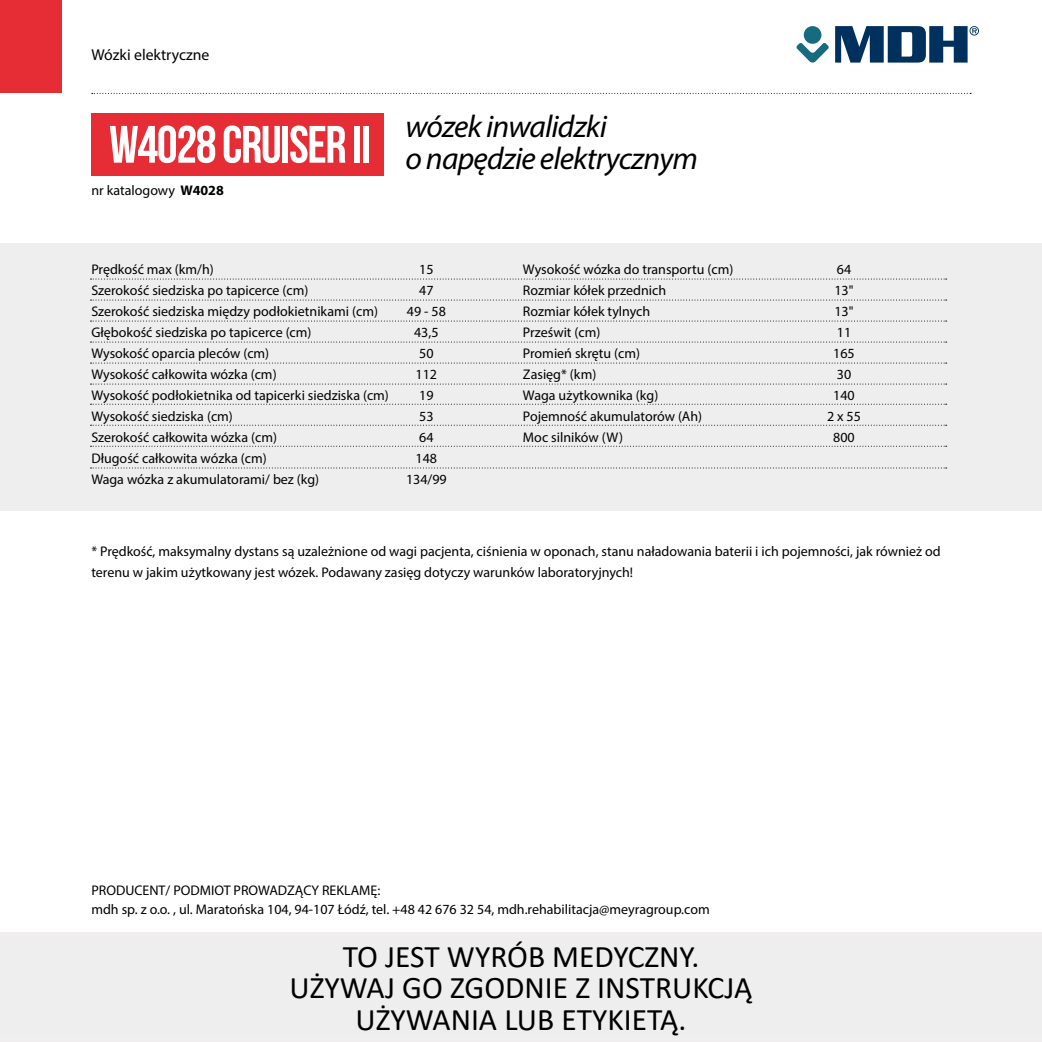
<style>
.page{position:relative;width:1042px;height:1042px;background:#fff}
.page>*{position:absolute;margin:0;border:0;box-sizing:border-box;transform-origin:0 0}
.t1{font:52.5px "Bebas Neue";letter-spacing:-.025em;color:#fff}
.t2{font:31.5px/31.5px "Calibri";color:#000;text-align:center}
.t3{font:italic 31.5px/31.5px "Myriad Pro";letter-spacing:-.025em;color:#000}
.t4{font:15.75px "Myriad Pro";color:#000}
.t5{font:14px/21px "Myriad Pro";color:#000}
.s1{font-weight:700}
</style>
<div class="page">
<div style="left:0;top:0;width:62px;height:93px;background:#e62d36"></div>
<svg style="left:92px;top:93px;width:879px;height:1px"></svg>
<svg style="left:835px;top:26px;width:144px;height:37px"></svg>
<div style="left:804px;top:26px;width:17px;height:18px;background:#166b80;border-radius:50%"></div>
<svg style="left:796px;top:43px;width:33px;height:20px"></svg>
<div style="left:0;top:933px;width:1042px;height:109px;background:#f0eeee"></div>
<div style="left:0;top:243px;width:1042px;height:268px;background:#eee"></div>
<svg style="left:90px;top:300px;width:856px;height:1px"></svg>
<svg style="left:90px;top:321px;width:856px;height:1px"></svg>
<svg style="left:90px;top:342px;width:856px;height:1px"></svg>
<svg style="left:90px;top:363px;width:856px;height:1px"></svg>
<svg style="left:90px;top:384px;width:856px;height:1px"></svg>
<svg style="left:90px;top:404px;width:856px;height:1px"></svg>
<svg style="left:90px;top:425px;width:856px;height:1px"></svg>
<svg style="left:90px;top:279px;width:856px;height:1px"></svg>
<svg style="left:90px;top:446px;width:856px;height:1px"></svg>
<svg style="left:90px;top:467px;width:856px;height:1px"></svg>
<div style="left:91px;top:113px;width:293px;height:62px;background:#e62d36"></div>
<p class="t4" style="left:91px;top:45px;width:120px">Wózki elektryczne</p>
<h1 class="t1" style="left:109px;top:116px;width:263px">W4028 CRUISER II</h1>
<h2 class="t3" style="left:405px;top:111px;width:294px">wózek inwalidzki<br>o napędzie elektrycznym</h2>
<p class="t5" style="left:91px;top:180px;width:134px">nr katalogowy <span class="s1">W4028</span></p>
<p class="t5" style="left:91px;top:259px;width:299px">Prędkość max (km/h)<br>Szerokość siedziska po tapicerce (cm)<br>Szerokość siedziska między podłokietnikami (cm)<br>Głębokość siedziska po tapicerce (cm)<br>Wysokość oparcia pleców (cm)<br>Wysokość całkowita wózka (cm)<br>Wysokość podłokietnika od tapicerki siedziska (cm)<br>Wysokość siedziska (cm)<br>Szerokość całkowita wózka (cm)<br>Długość całkowita wózka (cm)<br>Waga wózka z akumulatorami/ bez (kg)</p>
<p class="t5" style="left:406px;top:259px;width:42px;text-align:center">15<br>47<br>49 - 58<br>43,5<br>50<br>112<br>19<br>53<br>64<br>148<br>134/99</p>
<p class="t5" style="left:523px;top:259px;width:212px">Wysokość wózka do transportu (cm)<br>Rozmiar kółek przednich<br>Rozmiar kółek tylnych<br>Prześwit (cm)<br>Promień skrętu (cm)<br>Zasięg* (km)<br>Waga użytkownika (kg)<br>Pojemność akumulatorów (Ah)<br>Moc silników (W)</p>
<p class="t5" style="left:827px;top:259px;width:35px;text-align:center">64<br>13"<br>13"<br>11<br>165<br>30<br>140<br>2 x 55<br>800</p>
<p class="t5" style="left:91px;top:541px;width:851px">* Prędkość, maksymalny dystans są uzależnione od wagi pacjenta, ciśnienia w oponach, stanu naładowania baterii i ich pojemności, jak również od terenu w jakim użytkowany jest wózek. Podawany zasięg dotyczy warunków laboratoryjnych!</p>
<p class="t5" style="left:91px;top:880px;width:620px;line-height:18.9px">PRODUCENT/ PODMIOT PROWADZĄCY REKLAMĘ:<br>mdh sp. z o.o. , ul. Maratońska 104, 94-107 Łódź, tel. +48 42 676 32 54, mdh.rehabilitacja@meyragroup.com</p>
<h2 class="t2" style="left:290px;top:939px;width:464px">TO JEST WYRÓB MEDYCZNY.<br>UŻYWAJ GO ZGODNIE Z INSTRUKCJĄ<br>UŻYWANIA LUB ETYKIETĄ.</h2>
</div>
